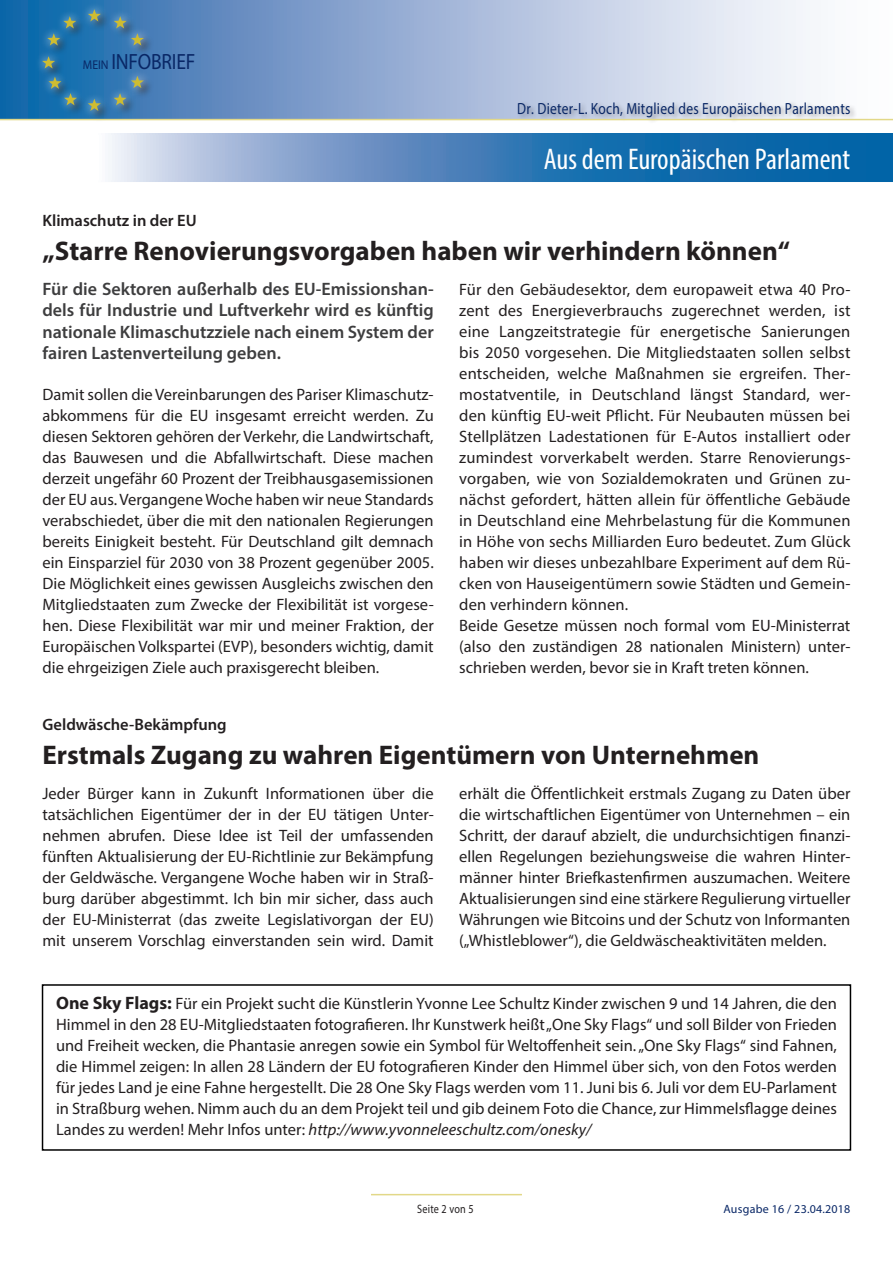
<style>
.page{position:relative;width:893px;height:1263px;background:#fff}
.page>*{position:absolute;margin:0;border:0;box-sizing:border-box;transform-origin:0 0}
.t1{font:condensed 30px "Myriad Pro";color:#fff}
.t2{font:700 27px "Myriad Pro";color:#231f20}
.t3{font:22.05px "Myriad Pro";letter-spacing:-.01em;color:#092766;scale:.88 1}
.t4{font:600 18px/21.6px "Myriad Pro";color:#3e3e3f;text-align:justify}
.t5{font:16.5px/21px "Myriad Pro";letter-spacing:.01em;color:#231f20;text-align:justify}
.t6{font:600 16.5px "Myriad Pro";color:#231f20}
.t7{font:16.2px "Myriad Pro";letter-spacing:.02em;color:#092766;scale:.83 1}
.t8{font:12.15px "Myriad Pro";letter-spacing:.02em;color:#231f20;scale:.83 1}
.t9{font:12px "Myriad Pro";letter-spacing:.02em;color:#092766}
.s1{font-size:12.75px}
.s2{font-weight:700;font-size:18px}
.s3{font-style:italic}
</style>
<div class="page">
<svg style="left:0;top:0;width:893px;height:119px;background:#a6bcdb"></svg>
<div style="left:41px;top:8px;width:113px;height:114px;background:#231f20;opacity:.75"></div>
<div style="left:34px;top:2px;width:118px;height:117px;background:#fff;opacity:.75"></div>
<svg style="left:88px;top:9px;width:13px;height:12px"></svg>
<svg style="left:42px;top:56px;width:13px;height:13px"></svg>
<svg style="left:88px;top:99px;width:13px;height:12px"></svg>
<svg style="left:114px;top:76px;width:30px;height:29px"></svg>
<svg style="left:48px;top:77px;width:29px;height:28px"></svg>
<svg style="left:47px;top:16px;width:29px;height:30px"></svg>
<svg style="left:114px;top:16px;width:30px;height:30px"></svg>
<div style="left:517px;top:100px;width:340px;height:24px;background:#231f20;opacity:.39"></div>
<hr style="left:0;top:119px;width:893px;height:1px;background:#e2d888">
<hr style="left:371px;top:1194px;width:151px;height:1px;background:#e2d888">
<svg style="left:108px;top:133px;width:785px;height:49px;background:#4e89be"></svg>
<div style="left:42px;top:984px;width:809px;height:167px;border:2px solid #000"></div>
<h3 class="t3" style="left:83px;top:48px;width:129px"><span class="s1">MEIN</span> Infobrief</h3>
<p class="t7" style="left:517px;top:98px;width:403px">Dr. Dieter-L. Koch, Mitglied des Europäischen Parlaments</p>
<h1 class="t1" style="left:544px;top:141px;width:308px">Aus dem Europäischen Parlament</h1>
<p class="t6" style="left:43px;top:209px;width:156px">Klimaschutz in der EU</p>
<h2 class="t2" style="left:43px;top:233px;width:749px">„Starre Renovierungsvorgaben haben wir verhindern können“</h2>
<p class="t4" style="left:43px;top:277px;width:393px">Für die Sektoren außerhalb des EU-Emissionshan&shy;dels für Industrie und Luftverkehr wird es künftig nationale Klimaschutzziele nach einem System der fairen Lastenverteilung geben.</p>
<p class="t5" style="left:43px;top:383px;width:393px">Damit sollen die Vereinbarungen des Pariser Klimaschutz&shy;abkommens für die EU insgesamt erreicht werden. Zu diesen Sektoren gehören der Verkehr, die Landwirtschaft, das Bauwesen und die Abfallwirtschaft. Diese machen derzeit ungefähr 60 Prozent der Treibhausgasemissionen der EU aus. Vergangene Woche haben wir neue Standards verabschiedet, über die mit den nationalen Regierungen bereits Einigkeit besteht. Für Deutschland gilt demnach ein Einsparziel für 2030 von 38 Prozent gegenüber 2005.<br>Die Möglichkeit eines gewissen Ausgleichs zwischen den Mitgliedstaaten zum Zwecke der Flexibilität ist vorgese&shy;hen. Diese Flexibilität war mir und meiner Fraktion, der Europäischen Volkspartei (EVP), besonders wichtig, damit die ehrgeizigen Ziele auch praxisgerecht bleiben.</p>
<p class="t5" style="left:459px;top:278px;width:393px;text-align:left">Für den Gebäudesektor, dem europaweit etwa 40 Pro&shy;zent des Energieverbrauchs zugerechnet werden, ist eine Langzeitstrategie für energetische Sanierungen bis 2050 vorgesehen. Die Mitgliedstaaten sollen selbst entscheiden, welche Maßnahmen sie ergreifen. Ther&shy;mostatventile, in Deutschland längst Standard, wer&shy;den künftig EU-weit Pflicht. Für Neubauten müssen bei Stellplätzen Ladestationen für E-Autos installiert oder zumindest vorverkabelt werden. Starre Renovierungs&shy;vorgaben, wie von Sozialdemokraten und Grünen zu&shy;nächst gefordert, hätten allein für öffentliche Gebäude in Deutschland eine Mehrbelastung für die Kommunen in Höhe von sechs Milliarden Euro bedeutet. Zum Glück haben wir dieses unbezahlbare Experiment auf dem Rü&shy;cken von Hauseigentümern sowie Städten und Gemein&shy;den verhindern können.<br>Beide Gesetze müssen noch formal vom EU-Ministerrat (also den zuständigen 28 nationalen Ministern) unter&shy;schrieben werden, bevor sie in Kraft treten können.</p>
<p class="t6" style="left:43px;top:714px;width:186px">Geldwäsche-Bekämpfung</p>
<h2 class="t2" style="left:43px;top:737px;width:718px">Erstmals Zugang zu wahren Eigentümern von Unternehmen</h2>
<p class="t5" style="left:43px;top:782px;width:393px">Jeder Bürger kann in Zukunft Informationen über die tatsächlichen Eigentümer der in der EU tätigen Unter&shy;nehmen abrufen. Diese Idee ist Teil der umfassenden fünften Aktualisierung der EU-Richtlinie zur Bekämpfung der Geldwäsche. Vergangene Woche haben wir in Straß&shy;burg darüber abgestimmt. Ich bin mir sicher, dass auch der EU-Ministerrat (das zweite Legislativorgan der EU) mit unserem Vorschlag einverstanden sein wird. Damit</p>
<p class="t5" style="left:459px;top:782px;width:393px">erhält die Öffentlichkeit erstmals Zugang zu Daten über die wirtschaftlichen Eigentümer von Unternehmen – ein Schritt, der darauf abzielt, die undurchsichtigen finanzi&shy;ellen Regelungen beziehungsweise die wahren Hinter&shy;männer hinter Briefkastenfirmen auszumachen. Weitere Aktualisierungen sind eine stärkere Regulierung virtueller Währungen wie Bitcoins und der Schutz von Informanten („Whistleblower“), die Geldwäscheaktivitäten melden.</p>
<p class="t5" style="left:56px;top:992px;width:782px"><span class="s2">One Sky Flags:</span> Für ein Projekt sucht die Künstlerin Yvonne Lee Schultz Kinder zwischen 9 und 14 Jahren, die den Himmel in den 28 EU-Mitgliedstaaten fotografieren. Ihr Kunstwerk heißt „One Sky Flags“ und soll Bilder von Frieden und Freiheit wecken, die Phantasie anregen sowie ein Symbol für Weltoffenheit sein. „One Sky Flags“ sind Fahnen, die Himmel zeigen: In allen 28 Ländern der EU fotografieren Kinder den Himmel über sich, von den Fotos werden für jedes Land je eine Fahne hergestellt. Die 28 One Sky Flags werden vom 11. Juni bis 6. Juli vor dem EU-Parlament in Straßburg wehen. Nimm auch du an dem Projekt teil und gib deinem Foto die Chance, zur Himmelsflagge deines Landes zu werden! Mehr Infos unter: <span class="s3">http://www.yvonneleeschultz.com/onesky/</span></p>
<p class="t8" style="left:417px;top:1201px;width:69px">Seite 2 von 5</p>
<p class="t9" style="left:723px;top:1201px;width:128px">Ausgabe 16 / 23.04.2018</p>
</div>
